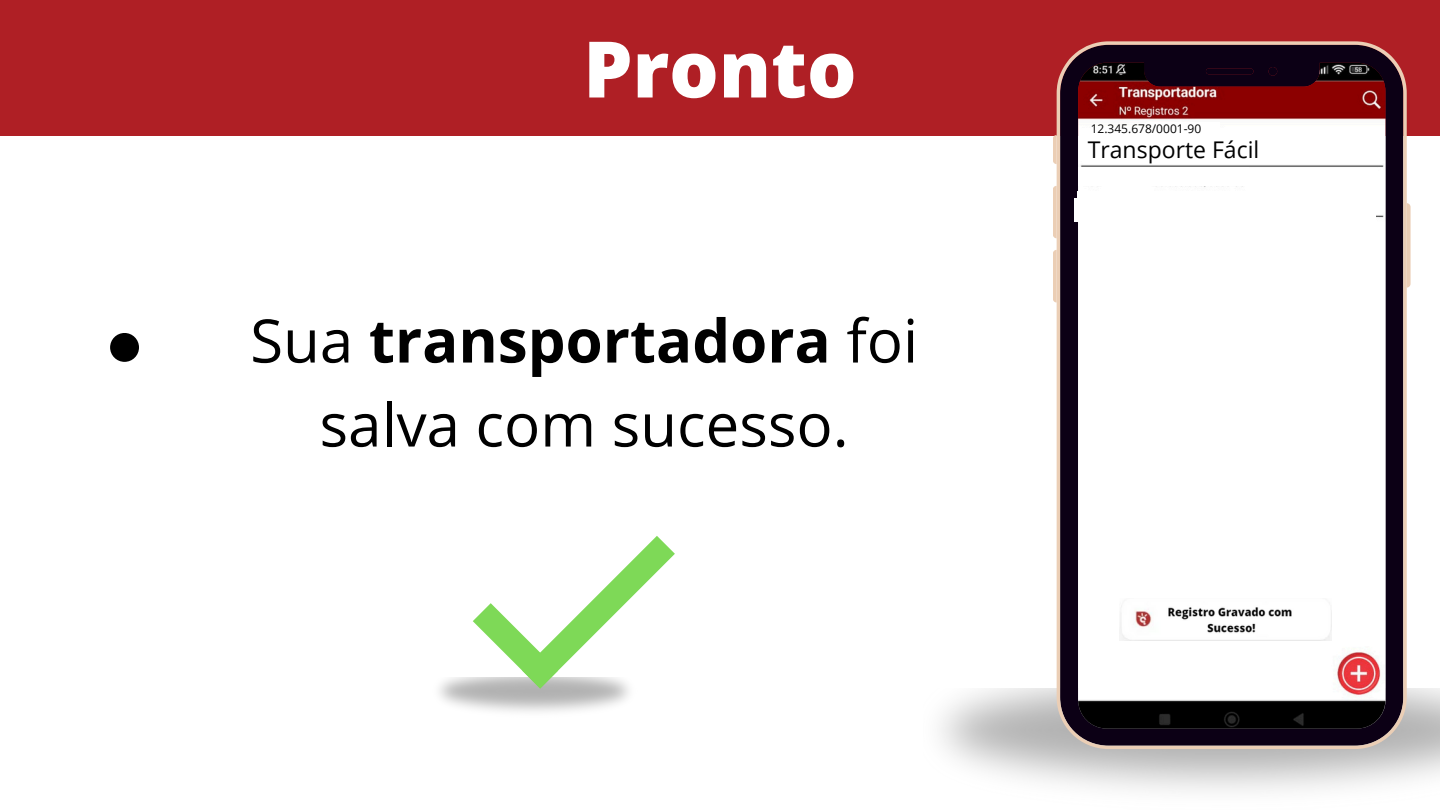
<style>
.page{position:relative;width:1440px;height:810px;background:#fff}
.page>*{position:absolute;margin:0;border:0;box-sizing:border-box;transform-origin:0 0}
.t1{font:800 78px "Open Sans";color:#fff}
.t2{font:60px/84px "Open Sans";color:#000;text-align:center}
.t3{font:23px "Open Sans";color:#000}
.t4{font:12px "Open Sans";color:#000}
.s1{font-weight:700}
</style>
<div class="page">
<div style="left:0;top:0;width:1440px;height:135px;background:#af1f25"></div>
<svg style="left:1053px;top:135px;width:4px;height:29px"></svg>
<svg style="left:1053px;top:186px;width:4px;height:52px"></svg>
<svg style="left:1053px;top:250px;width:4px;height:53px"></svg>
<svg style="left:1407px;top:203px;width:4px;height:85px"></svg>
<svg style="left:1057px;top:41px;width:350px;height:708px"></svg>
<div style="left:110px;top:333px;width:29px;height:29px;background:#000;border-radius:50%"></div>
<svg style="left:473px;top:536px;width:202px;height:153px"></svg>
<div style="left:1078px;top:191px;width:142px;height:14px;background:#fff"></div>
<div style="left:1078px;top:167px;width:171px;height:19px;background:#fff"></div>
<img style="left:1120px;top:599px;width:211px;height:42px">
<div style="left:1082px;top:128px;width:171px;height:34px;background:#fff"></div>
<div style="left:1146px;top:122px;width:74px;height:13px;background:#fff"></div>
<div style="left:1075px;top:198px;width:301px;height:24px;background:#fff"></div>
<h1 class="t1" style="left:583px;top:14px;width:275px">Pronto</h1>
<h2 class="t2" style="left:250px;top:297px;width:669px">Sua <span class="s1">transportadora</span> foi salva com sucesso.</h2>
<p class="t4" style="left:1091px;top:120px;width:112px">12.345.678/0001-90</p>
<p class="t3" style="left:1088px;top:133px;width:173px">Transporte Fácil</p>
</div>
